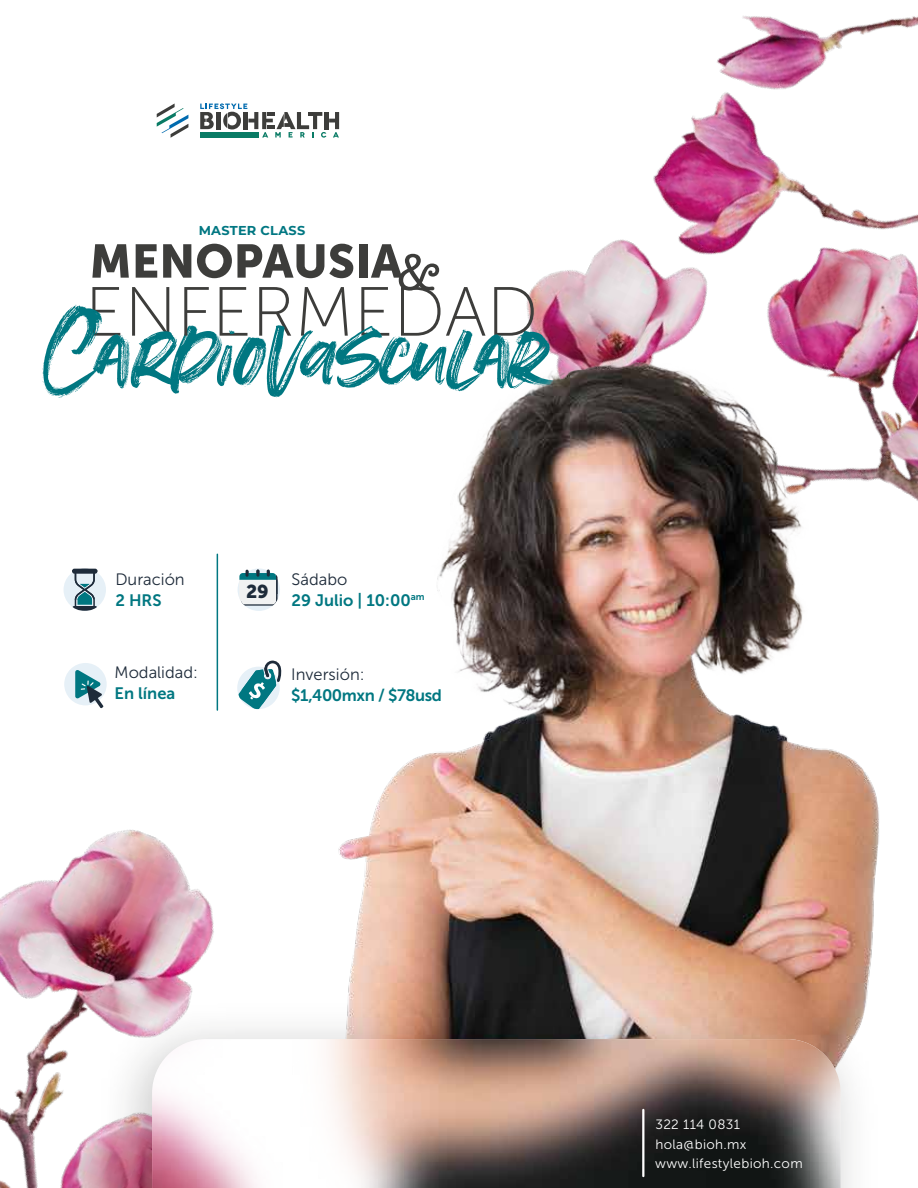
<style>
.page{position:relative;width:918px;height:1188px;background:#fff}
.page>*{position:absolute;margin:0;border:0;box-sizing:border-box;transform-origin:0 0}
.t1{font:18.6px "Museo Sans 900";color:#1e2b3a}
.t2{font:16.5px "Museo Sans 300";color:#1e2b3a}
.t3{font:16.5px "Museo Sans 700";color:#007781}
.t4{font:16.5px "Museo Sans 700";letter-spacing:-.025em;color:#007781}
.t5{font:13.5px "Museo Sans 300";letter-spacing:.025em;color:#fff}
.t6{font:700 12.9px "Montserrat";letter-spacing:.02em;color:#017782}
</style>
<div class="page">
<img style="left:156px;top:16px;width:762px;height:259px">
<svg style="left:157px;top:103px;width:31px;height:35px"></svg>
<svg style="left:200px;top:103px;width:139px;height:35px"></svg>
<div style="left:200px;top:132px;width:58px;height:6px;background:#097b65"></div>
<svg style="left:92px;top:244px;width:483px;height:31px"></svg>
<img style="left:0;top:275px;width:918px;height:913px">
<img style="left:80px;top:984px;width:816px;height:204px">
<img style="left:152px;top:1039px;width:689px;height:149px">
<hr style="left:217px;top:554px;width:1px;height:156px;background:#007781">
<div style="left:64px;top:568px;width:42px;height:43px;background:#e6f0f7;border-radius:50%"></div>
<svg style="left:72px;top:569px;width:26px;height:42px"></svg>
<div style="left:64px;top:663px;width:43px;height:42px;background:#e6f0f7;border-radius:50%"></div>
<svg style="left:75px;top:669px;width:28px;height:39px"></svg>
<div style="left:237px;top:667px;width:43px;height:42px;background:#eff5f9;border-radius:50%"></div>
<svg style="left:238px;top:660px;width:44px;height:49px"></svg>
<svg style="left:241px;top:574px;width:37px;height:32px"></svg>
<div style="left:239px;top:573px;width:37px;height:31px;background:#f1f2f2;border-radius:3px"></div>
<svg style="left:239px;top:570px;width:39px;height:27px"></svg>
<hr style="left:642px;top:1110px;width:2px;height:66px;background:#fff">
<p class="t6" style="left:199px;top:222px;width:108px">MASTER CLASS</p>
<p class="t2" style="left:115px;top:570px;width:71px">Duración</p>
<p class="t3" style="left:115px;top:591px;width:48px">2 HRS</p>
<h1 class="t1" style="left:246px;top:581px;width:24px">29</h1>
<p class="t2" style="left:292px;top:570px;width:57px">Sádabo</p>
<p class="t3" style="left:292px;top:591px;width:135px">29 Julio | 10:00<sup>am</sup></p>
<p class="t2" style="left:115px;top:664px;width:85px">Modalidad:</p>
<p class="t3" style="left:115px;top:685px;width:62px">En línea</p>
<p class="t2" style="left:291px;top:665px;width:75px">Inversión:</p>
<p class="t4" style="left:291px;top:686px;width:152px">$1,400mxn / $78usd</p>
<p class="t5" style="left:655px;top:1117px;width:86px">322 114 0831</p>
<p class="t5" style="left:655px;top:1156px;width:149px">www.lifestylebioh.com</p>
<p class="t5" style="left:655px;top:1137px;width:93px">hola@bioh.mx</p>
</div>
